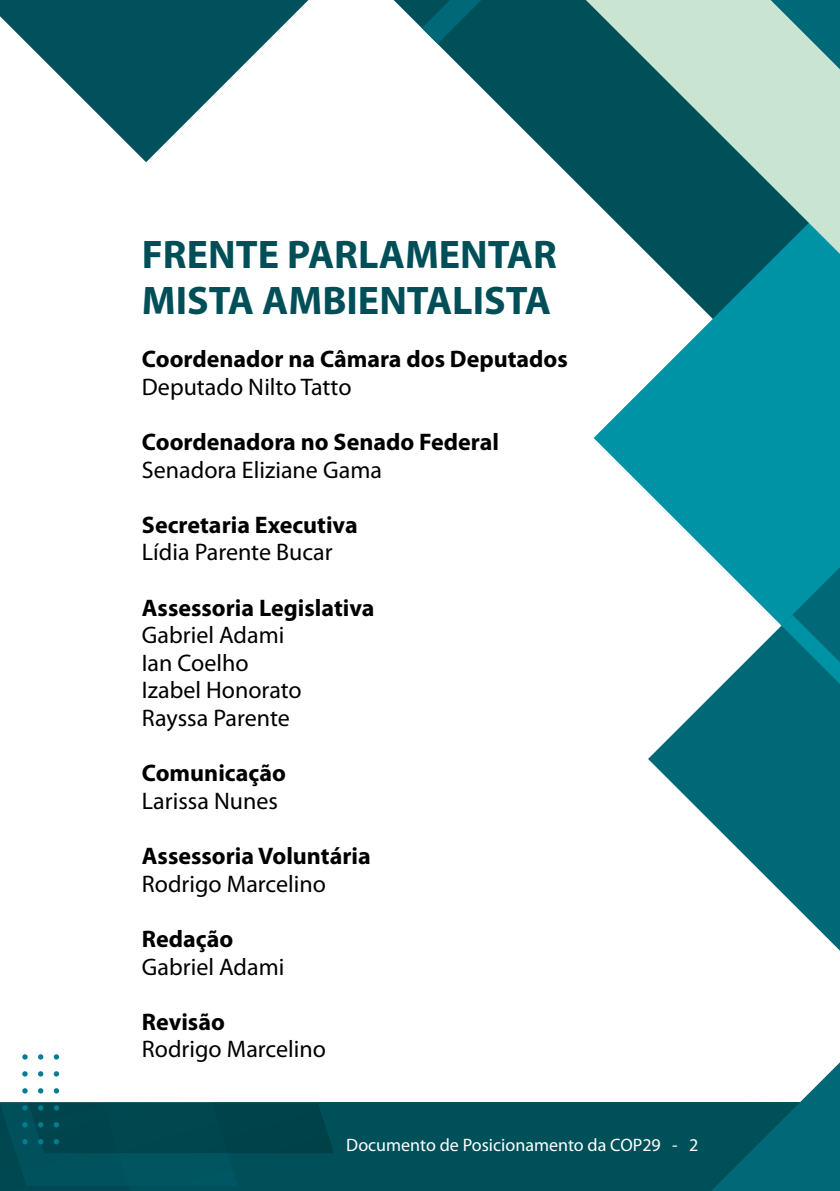
<style>
.page{position:relative;width:840px;height:1191px;background:#fff}
.page>*{position:absolute;margin:0;border:0;box-sizing:border-box;transform-origin:0 0}
.t1{font:700 40px/46px "Myriad Pro";color:#004f58}
.t2{font:24px/27.6px "Myriad Pro";color:#000}
.t3{font:700 24px "Myriad Pro";color:#000}
.t4{font:18px "Myriad Pro";color:#fff}
</style>
<div class="page">
<div style="left:0;top:1102px;width:839px;height:89px;background:#00505a"></div>
<img style="left:0;top:1102px;width:27px;height:45px">
<img style="left:27px;top:1102px;width:307px;height:51px">
<svg style="left:22px;top:1054px;width:6px;height:5px"></svg>
<svg style="left:54px;top:1139px;width:5px;height:5px"></svg>
<svg style="left:54px;top:1122px;width:5px;height:5px"></svg>
<svg style="left:54px;top:1105px;width:5px;height:5px"></svg>
<svg style="left:54px;top:1088px;width:5px;height:5px"></svg>
<svg style="left:54px;top:1071px;width:5px;height:5px"></svg>
<svg style="left:54px;top:1054px;width:5px;height:5px"></svg>
<svg style="left:38px;top:1139px;width:5px;height:5px"></svg>
<svg style="left:38px;top:1122px;width:5px;height:5px"></svg>
<svg style="left:38px;top:1105px;width:5px;height:5px"></svg>
<svg style="left:38px;top:1088px;width:5px;height:5px"></svg>
<svg style="left:38px;top:1071px;width:5px;height:5px"></svg>
<svg style="left:38px;top:1054px;width:5px;height:5px"></svg>
<svg style="left:22px;top:1139px;width:6px;height:5px"></svg>
<svg style="left:22px;top:1122px;width:6px;height:5px"></svg>
<svg style="left:22px;top:1105px;width:6px;height:5px"></svg>
<svg style="left:22px;top:1088px;width:6px;height:5px"></svg>
<svg style="left:22px;top:1071px;width:6px;height:5px"></svg>
<svg style="left:393px;top:0;width:192px;height:191px"></svg>
<svg style="left:0;top:0;width:308px;height:162px;fill:#00515b"></svg>
<svg style="left:593px;top:254px;width:246px;height:313px;fill:#0093a5"></svg>
<svg style="left:585px;top:0;width:254px;height:254px;background:#649a97"></svg>
<svg style="left:770px;top:0;width:69px;height:69px;background:#66a7a5"></svg>
<svg style="left:648px;top:567px;width:191px;height:383px"></svg>
<svg style="left:421px;top:0;width:60px;height:44px;background:#0d636e"></svg>
<svg style="left:711px;top:1063px;width:128px;height:128px"></svg>
<svg style="left:781px;top:615px;width:58px;height:69px;background:#007484"></svg>
<h1 class="t1" style="left:142px;top:230px;width:416px">FRENTE PARLAMENTAR<br>MISTA AMBIENTALISTA</h1>
<p class="t3" style="left:142px;top:343px;width:427px">Coordenador na Câmara dos Deputados</p>
<p class="t2" style="left:142px;top:372px;width:211px">Deputado Nilto Tatto</p>
<p class="t3" style="left:142px;top:426px;width:358px">Coordenadora no Senado Federal</p>
<p class="t2" style="left:142px;top:455px;width:241px">Senadora Eliziane Gama</p>
<p class="t3" style="left:142px;top:509px;width:217px">Secretaria Executiva</p>
<p class="t2" style="left:142px;top:538px;width:192px">Lídia Parente Bucar</p>
<p class="t3" style="left:142px;top:592px;width:234px">Assessoria Legislativa</p>
<p class="t2" style="left:142px;top:621px;width:161px">Gabriel Adami<br>Ian Coelho<br>Izabel Honorato<br>Rayssa Parente</p>
<p class="t3" style="left:142px;top:757px;width:145px">Comunicação</p>
<p class="t2" style="left:142px;top:786px;width:137px">Larissa Nunes</p>
<p class="t3" style="left:142px;top:840px;width:230px">Assessoria Voluntária</p>
<p class="t2" style="left:142px;top:869px;width:185px">Rodrigo Marcelino</p>
<p class="t3" style="left:142px;top:923px;width:93px">Redação</p>
<p class="t2" style="left:142px;top:952px;width:144px">Gabriel Adami</p>
<p class="t3" style="left:142px;top:1006px;width:84px">Revisão</p>
<p class="t2" style="left:142px;top:1035px;width:185px">Rodrigo Marcelino</p>
<p class="t4" style="left:346px;top:1133px;width:353px">Documento de Posicionamento da COP29 - 2</p>
</div>
